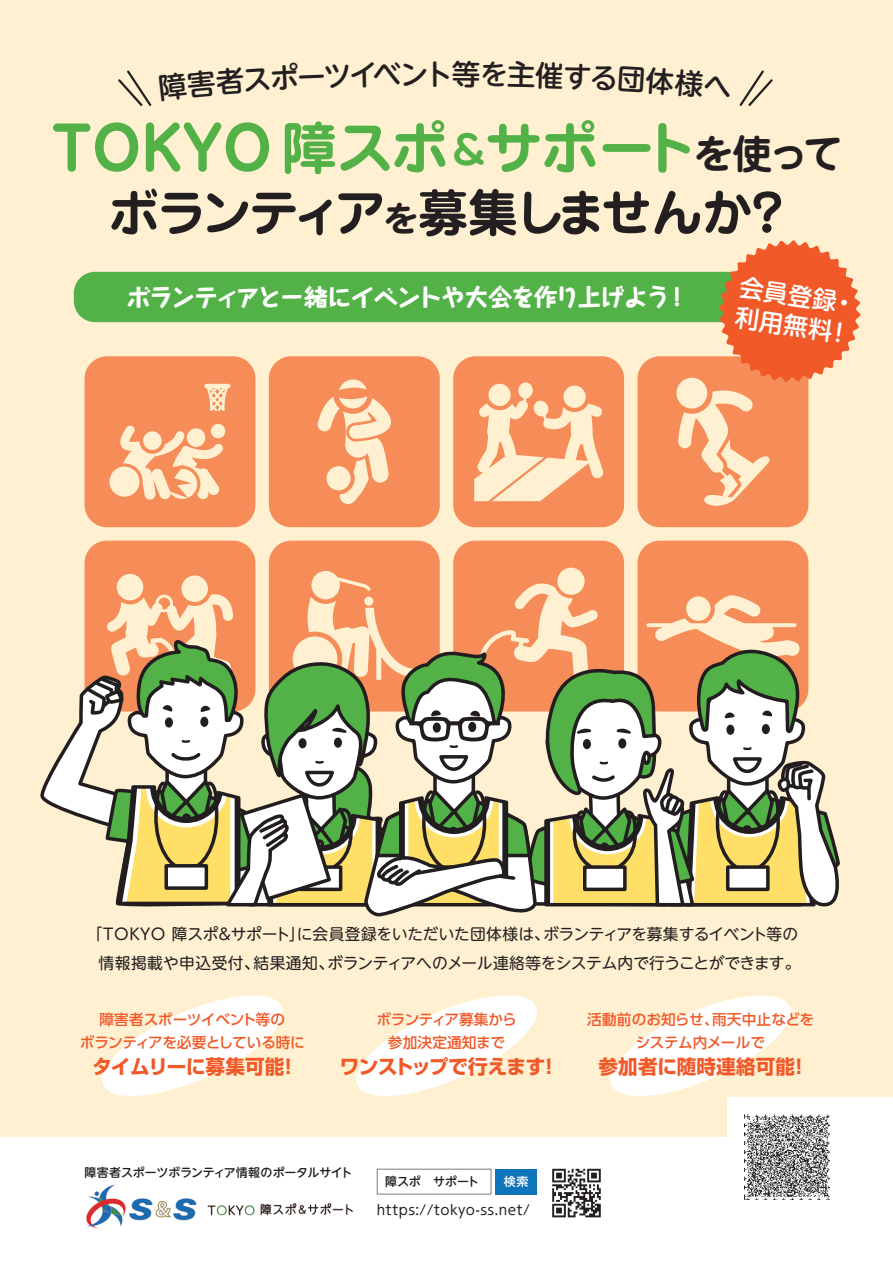
<style>
.page{position:relative;width:893px;height:1263px;background:#fef0d0}
.page>*{position:absolute;margin:0;border:0;box-sizing:border-box;transform-origin:0 0}
.t1{font:700 57px "Jun 501 Pro";letter-spacing:-.03em;color:#52b147}
.t2{font:700 50.4px "Jun 501 Pro";letter-spacing:-.075em;color:#231f20}
.t3{font:500 28.5px "UD Shin M Go Pr 6";color:#231f20}
.t4{font:500 24.3px/30.2px "UD Shin M Go Pr 6";color:#fff}
.t5{font:800 24px "Taka Hand Std";letter-spacing:-.045em;color:#fff}
.t6{font:700 19.5px "Shin Go Pro";letter-spacing:-.005em;color:#f15929}
.t7{font:15.75px/28.5px "UD Shin M Go Pr 6";letter-spacing:-.015em;color:#231f20;text-align:right}
.t8{font:500 14.7px/22.5px "UD Shin Go Pr 6";letter-spacing:-.015em;color:#f15929;text-align:center}
.t9{font:13.5px "UD Shin M Go Pr 6";letter-spacing:.03em;color:#231f20}
.t10{font:500 12px "UD Shin M Go Pr 6";letter-spacing:-.01em;color:#231f20}
.t11{font:500 12px "UD Shin M Go Pr 6";color:#fff}
.s1{font-size:59.85px}
.s2{font-size:39.9px}
.s3{font-size:39.9px;color:#231f20}
.s4{font-size:35.25px}
</style>
<div class="page">
<div style="left:0;top:1138px;width:893px;height:125px;background:#fff"></div>
<svg style="left:610px;top:995px;width:181px;height:101px"></svg>
<svg style="left:356px;top:995px;width:181px;height:101px"></svg>
<svg style="left:102px;top:995px;width:181px;height:101px"></svg>
<div style="left:85px;top:356px;width:170px;height:171px;background:#f68c58;border-radius:22px"></div>
<div style="left:269px;top:356px;width:171px;height:171px;background:#f68c58;border-radius:22px"></div>
<div style="left:453px;top:356px;width:171px;height:171px;background:#f68c58;border-radius:22px"></div>
<div style="left:85px;top:541px;width:170px;height:170px;background:#f68c58;border-radius:22px"></div>
<div style="left:269px;top:541px;width:171px;height:170px;background:#f68c58;border-radius:22px"></div>
<div style="left:453px;top:541px;width:171px;height:170px;background:#f68c58;border-radius:22px"></div>
<svg style="left:474px;top:382px;width:129px;height:119px"></svg>
<div style="left:637px;top:356px;width:171px;height:171px;background:#f68c58;border-radius:22px"></div>
<div style="left:637px;top:541px;width:171px;height:170px;background:#f68c58;border-radius:22px"></div>
<svg style="left:339px;top:379px;width:28px;height:11px"></svg>
<svg style="left:317px;top:396px;width:74px;height:108px"></svg>
<div style="left:211px;top:424px;width:14px;height:14px;background:#fef0d0;border-radius:50%"></div>
<svg style="left:109px;top:425px;width:114px;height:75px"></svg>
<svg style="left:204px;top:384px;width:27px;height:27px"></svg>
<div style="left:74px;top:272px;width:742px;height:50px;background:#52b147;border-radius:21px"></div>
<svg style="left:118px;top:70px;width:34px;height:36px"></svg>
<svg style="left:739px;top:70px;width:34px;height:36px"></svg>
<svg style="left:676px;top:240px;width:185px;height:266px"></svg>
<img style="left:86px;top:1184px;width:267px;height:45px">
<svg style="left:377px;top:1169px;width:114px;height:25px"></svg>
<svg style="left:552px;top:1169px;width:49px;height:48px"></svg>
<div style="left:496px;top:1169px;width:41px;height:25px;background:#1074bc"></div>
<svg style="left:40px;top:568px;width:800px;height:349px"></svg>
<div style="left:727px;top:1097px;width:166px;height:166px;background:#fff"></div>
<img style="left:744px;top:1114px;width:85px;height:85px">
<h3 class="t3" style="left:425px;top:50px;width:57px">ト等</h3>
<h1 class="t1" style="left:51px;top:103px;width:793px"><span class="s1">TOKYO</span> 障スポ<span class="s2">＆</span>サポート<span class="s3">を使って</span></h1>
<h2 class="t2" style="left:109px;top:173px;width:685px">ボランティア<span class="s4">を</span>募集しませんか？</h2>
<h3 class="t5" style="left:127px;top:280px;width:564px">ボランティアと一緒にイベントや大会を作り上げよう！</h3>
<h3 class="t4" style="left:742px;top:271px;width:120px;rotate:8deg">会員登録・利用無料！</h3>
<p class="t7" style="left:87px;top:919px;width:715px">「TOKYO 障スポ＆サポート」に会員登録をいただいた団体様は、ボランティアを募集するイベント等の情報掲載や申込受付、結果通知、ボランティアへのメール連絡等をシステム内で行うことができます。</p>
<p class="t8" style="left:80px;top:1008px;width:226px">障害者スポーツイベント等の<br>ボランティアを必要としている時に</p>
<p class="t6" style="left:92px;top:1051px;width:207px">タイムリーに募集可能！</p>
<p class="t8" style="left:376px;top:1008px;width:142px">ボランティア募集から参加決定通知まで</p>
<p class="t6" style="left:340px;top:1051px;width:221px">ワンストップで行えます！</p>
<p class="t10" style="left:85px;top:1162px;width:269px">障害者スポーツボランティア情報のポータルサイト</p>
<p class="t10" style="left:385px;top:1172px;width:95px">障スポ　サポート</p>
<p class="t11" style="left:504px;top:1172px;width:26px">検索</p>
<p class="t9" style="left:377px;top:1198px;width:155px">https://tokyo-ss.net/</p>
<p class="t8" style="left:587px;top:1008px;width:228px">活動前のお知らせ、雨天中止などをシステム内メールで</p>
<p class="t6" style="left:598px;top:1051px;width:212px">参加者に随時連絡可能！</p>
</div>
